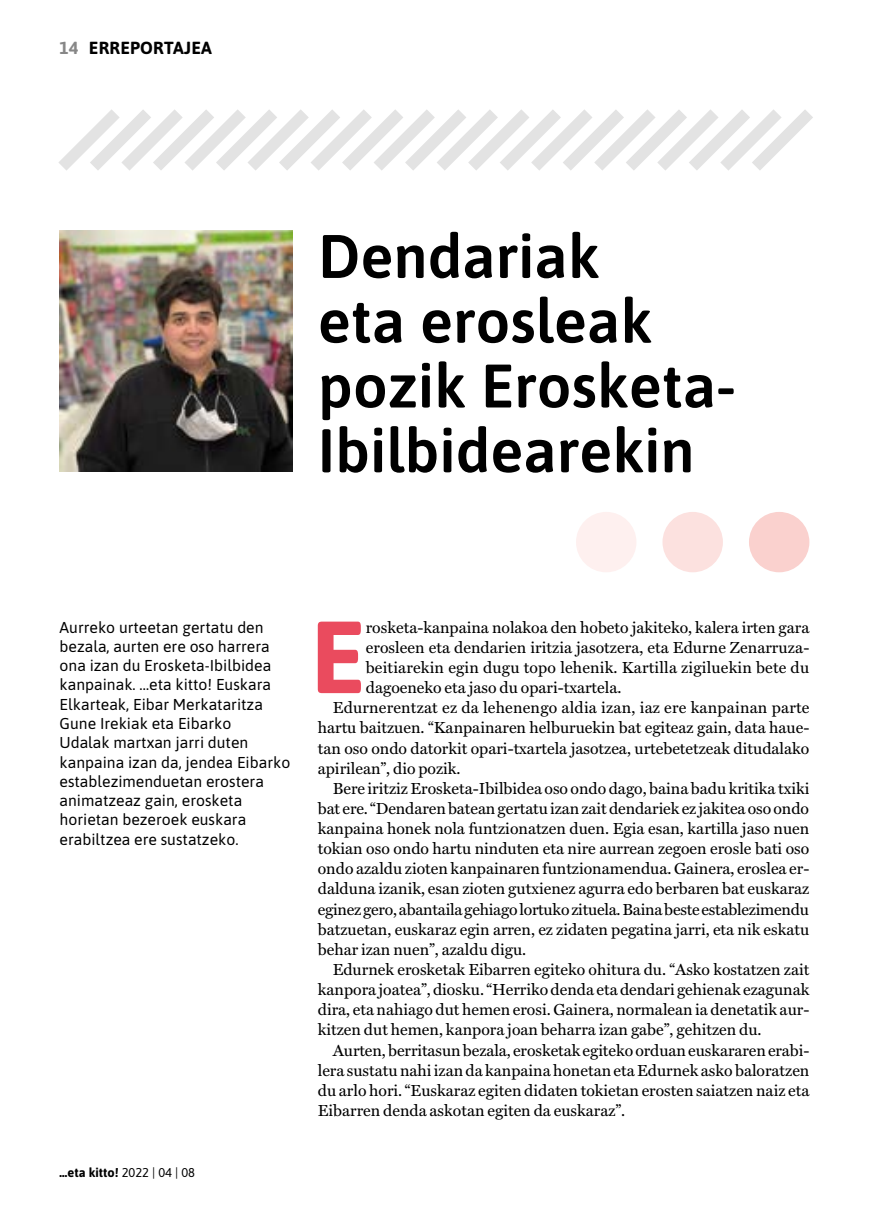
<style>
.page{position:relative;width:869px;height:1216px;background:#fff}
.page>*{position:absolute;margin:0;border:0;box-sizing:border-box;transform-origin:0 0}
.t1{font:700 102.02px "Asap";color:#ea4b5e}
.t2{font:600 61.25px/64.8px "Asap";color:#000}
.t3{font:700 17.5px "Asap";letter-spacing:.01em;color:#000}
.t4{font:16.1px "Miller Text Roman";color:#000}
.t5{font:15.75px/19.2px "Asap";color:#000}
.t6{font:700 12.78px "Asap";color:#000}
.s1{color:#878787}
.s2{font-weight:400}
</style>
<div class="page">
<img style="left:60px;top:230px;width:233px;height:241px">
<div style="left:748px;top:512px;width:61px;height:60px;background:#fad1ce;border-radius:50%"></div>
<div style="left:662px;top:512px;width:60px;height:60px;background:#fce1df;border-radius:50%"></div>
<div style="left:575px;top:512px;width:61px;height:60px;background:#fef0ef;border-radius:50%"></div>
<svg style="left:58px;top:109px;width:755px;height:62px"></svg>
<p class="t3" style="left:60px;top:36px;width:154px"><span class="s1">14</span> ERREPORTAJEA</p>
<h2 class="t2" style="left:317px;top:221px;width:419px">Dendariak<br>eta erosleak pozik Erosketa-<br>Ibilbidearekin</h2>
<p class="t5" style="left:60px;top:616px;width:232px">Aurreko urteetan gertatu den bezala, aurten ere oso harrera ona izan du Erosketa-Ibilbidea kanpainak. …eta kitto! Euskara<br>Elkarteak, Eibar Merkataritza<br>Gune Irekiak eta Eibarko<br>Udalak martxan jarri duten kanpaina izan da, jendea Eibarko establezimenduetan erostera animatzeaz gain, erosketa horietan bezeroek euskara erabiltzea ere sustatzeko.</p>
<h1 class="t1" style="left:310px;top:585px;width:57px">E</h1>
<p class="t4" style="left:365px;top:617px;width:445px">rosketa-kanpaina nolakoa den hobeto jakiteko, kalera irten gara</p>
<p class="t4" style="left:365px;top:637px;width:445px">erosleen eta dendarien iritzia jasotzera, eta Edurne Zenarruza-</p>
<p class="t4" style="left:365px;top:658px;width:444px">beitiarekin egin dugu topo lehenik. Kartilla zigiluekin bete du</p>
<p class="t4" style="left:365px;top:678px;width:257px">dagoeneko eta jaso du opari-txartela.</p>
<p class="t4" style="left:332px;top:698px;width:478px">Edurnerentzat ez da lehenengo aldia izan, iaz ere kanpainan parte</p>
<p class="t4" style="left:317px;top:718px;width:493px">hartu baitzuen. “Kanpainaren helburuekin bat egiteaz gain, data haue-</p>
<p class="t4" style="left:317px;top:738px;width:493px">tan oso ondo datorkit opari-txartela jasotzea, urtebetetzeak ditudalako</p>
<p class="t4" style="left:317px;top:758px;width:144px">apirilean”, dio pozik.</p>
<p class="t4" style="left:332px;top:778px;width:478px">Bere iritziz Erosketa-Ibilbidea oso ondo dago, baina badu kritika txiki</p>
<p class="t4" style="left:317px;top:798px;width:492px">bat ere. “Dendaren batean gertatu izan zait dendariek ez jakitea oso ondo</p>
<p class="t4" style="left:317px;top:819px;width:493px">kanpaina honek nola funtzionatzen duen. Egia esan, kartilla jaso nuen</p>
<p class="t4" style="left:317px;top:839px;width:493px">tokian oso ondo hartu ninduten eta nire aurrean zegoen erosle bati oso</p>
<p class="t4" style="left:317px;top:859px;width:493px">ondo azaldu zioten kanpainaren funtzionamendua. Gainera, eroslea er-</p>
<p class="t4" style="left:317px;top:879px;width:493px">dalduna izanik, esan zioten gutxienez agurra edo berbaren bat euskaraz</p>
<p class="t4" style="left:317px;top:899px;width:492px">eginez gero, abantaila gehiago lortuko zituela. Baina beste establezimendu</p>
<p class="t4" style="left:317px;top:919px;width:493px">batzuetan, euskaraz egin arren, ez zidaten pegatina jarri, eta nik eskatu</p>
<p class="t4" style="left:317px;top:939px;width:210px">behar izan nuen”, azaldu digu.</p>
<p class="t4" style="left:332px;top:959px;width:478px">Edurnek erosketak Eibarren egiteko ohitura du. “Asko kostatzen zait</p>
<p class="t4" style="left:317px;top:980px;width:493px">kanpora joatea”, diosku. “Herriko denda eta dendari gehienak ezagunak</p>
<p class="t4" style="left:317px;top:1000px;width:493px">dira, eta nahiago dut hemen erosi. Gainera, normalean ia denetatik aur-</p>
<p class="t4" style="left:317px;top:1020px;width:445px">kitzen dut hemen, kanpora joan beharra izan gabe”, gehitzen du.</p>
<p class="t4" style="left:332px;top:1040px;width:478px">Aurten, berritasun bezala, erosketak egiteko orduan euskararen erabi-</p>
<p class="t4" style="left:317px;top:1060px;width:493px">lera sustatu nahi izan da kanpaina honetan eta Edurnek asko baloratzen</p>
<p class="t4" style="left:317px;top:1080px;width:493px">du arlo hori. “Euskaraz egiten didaten tokietan erosten saiatzen naiz eta</p>
<p class="t4" style="left:317px;top:1100px;width:309px">Eibarren denda askotan egiten da euskaraz”.</p>
<p class="t6" style="left:60px;top:1162px;width:137px">…eta kitto! <span class="s2">2022 | 04 | 08</span></p>
</div>
